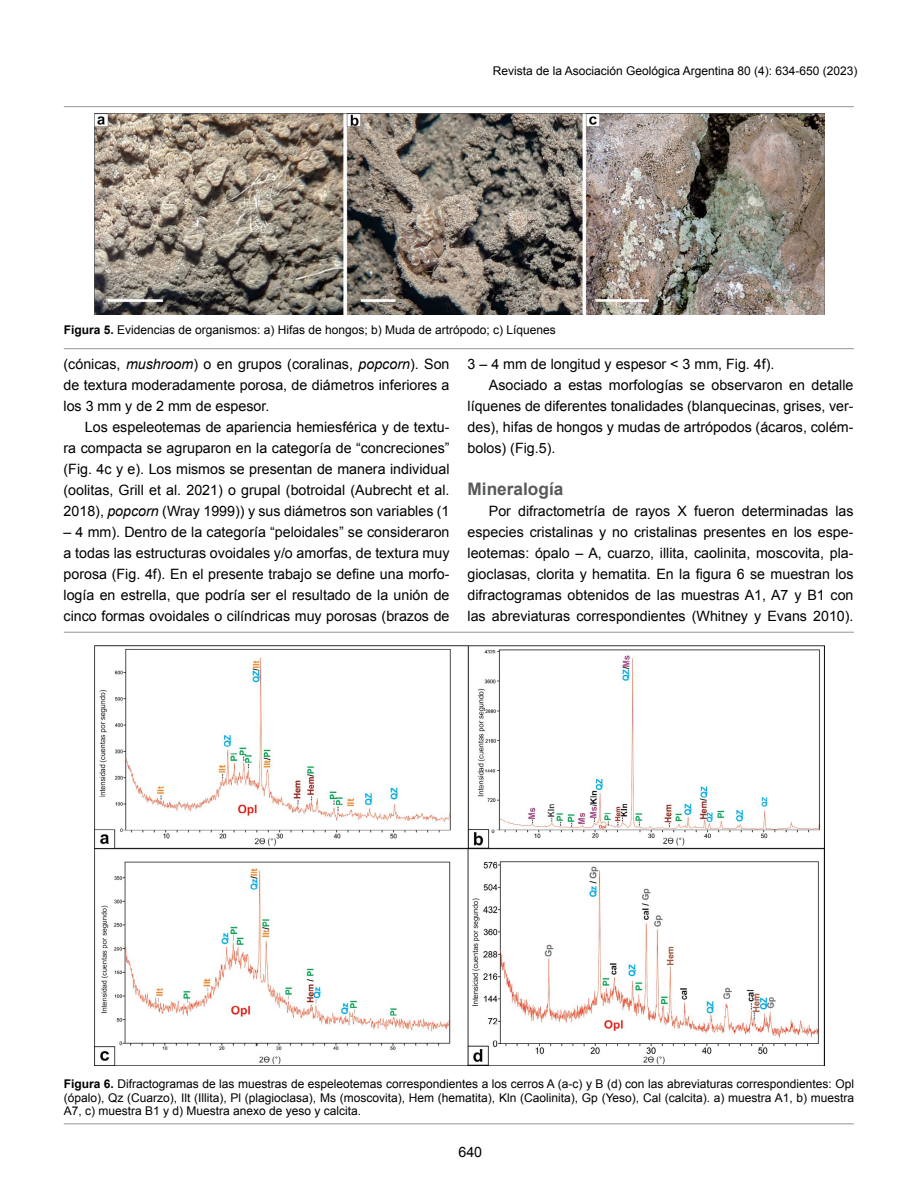
<style>
.page{position:relative;width:918px;height:1188px;background:#fff}
.page>*{position:absolute;margin:0;border:0;box-sizing:border-box;transform-origin:0 0}
.t1{font:700 17.25px "Arial";color:#58595b}
.t2{font:14.25px/21px "Arial";color:#000;text-align:justify}
.t3{font:12px/13.5px "Arial";color:#000;text-align:justify}
.s1{font-weight:700}
.s2{font-style:italic}
</style>
<div class="page">
<hr style="left:64px;top:348px;width:790px;height:1px;background:#939598">
<hr style="left:64px;top:1123px;width:790px;height:1px;background:#939598">
<img style="left:95px;top:113px;width:729px;height:202px">
<img style="left:95px;top:645px;width:729px;height:420px">
<hr style="left:64px;top:106px;width:790px;height:1px;background:#939598">
<hr style="left:64px;top:632px;width:790px;height:1px;background:#939598">
<p class="t3" style="left:493px;top:64px;width:366px">Revista de la Asociación Geológica Argentina 80 (4): 634-650 (2023)</p>
<p class="t3" style="left:64px;top:323px;width:494px"><span class="s1">Figura 5.</span> Evidencias de organismos: a) Hifas de hongos; b) Muda de artrópodo; c) Líquenes</p>
<p class="t2" style="left:64px;top:354px;width:388px">(cónicas, <span class="s2">mushroom</span>) o en grupos (coralinas, <span class="s2">popcorn</span>). Son de textura moderadamente porosa, de diámetros inferiores a los 3 mm y de 2 mm de espesor.</p>
<p class="t2" style="left:64px;top:417px;width:388px;text-indent:21px">Los espeleotemas de apariencia hemiesférica y de textu&shy;ra compacta se agruparon en la categoría de “concreciones” (Fig. 4c y e). Los mismos se presentan de manera individual (oolitas, Grill et al. 2021) o grupal (botroidal (Aubrecht et al.<br>2018), <span class="s2">popcorn</span> (Wray 1999)) y sus diámetros son variables (1</p>
<p class="t2" style="left:64px;top:522px;width:388px">– 4 mm). Dentro de la categoría “peloidales” se consideraron a todas las estructuras ovoidales y/o amorfas, de textura muy porosa (Fig. 4f). En el presente trabajo se define una morfo&shy;logía en estrella, que podría ser el resultado de la unión de cinco formas ovoidales o cilíndricas muy porosas (brazos de</p>
<p class="t2" style="left:468px;top:354px;width:308px">3 – 4 mm de longitud y espesor &lt; 3 mm, Fig. 4f).</p>
<p class="t2" style="left:489px;top:375px;width:366px">Asociado a estas morfologías se observaron en detalle</p>
<p class="t2" style="left:468px;top:396px;width:388px">líquenes de diferentes tonalidades (blanquecinas, grises, ver-</p>
<p class="t2" style="left:468px;top:417px;width:387px">des), hifas de hongos y mudas de artrópodos (ácaros, colém-</p>
<p class="t2" style="left:468px;top:438px;width:89px">bolos) (Fig.5).</p>
<p class="t1" style="left:468px;top:478px;width:97px">Mineralogía</p>
<p class="t2" style="left:468px;top:501px;width:388px;text-indent:21px">Por difractometría de rayos X fueron determinadas las especies cristalinas y no cristalinas presentes en los espe&shy;leotemas: ópalo – A, cuarzo, illita, caolinita, moscovita, pla&shy;gioclasas, clorita y hematita. En la figura 6 se muestran los difractogramas obtenidos de las muestras A1, A7 y B1 con las abreviaturas correspondientes (Whitney y Evans 2010).</p>
<p class="t3" style="left:64px;top:1077px;width:792px"><span class="s1">Figura 6.</span> Difractogramas de las muestras de espeleotemas correspondientes a los cerros A (a-c) y B (d) con las abreviaturas correspondientes: Opl (ópalo), Qz (Cuarzo), Ilt (Illita), Pl (plagioclasa), Ms (moscovita), Hem (hematita), Kln (Caolinita), Gp (Yeso), Cal (calcita). a) muestra A1, b) muestra A7, c) muestra B1 y d) Muestra anexo de yeso y calcita.</p>
<p class="t2" style="left:458px;top:1141px;width:25px">640</p>
</div>
